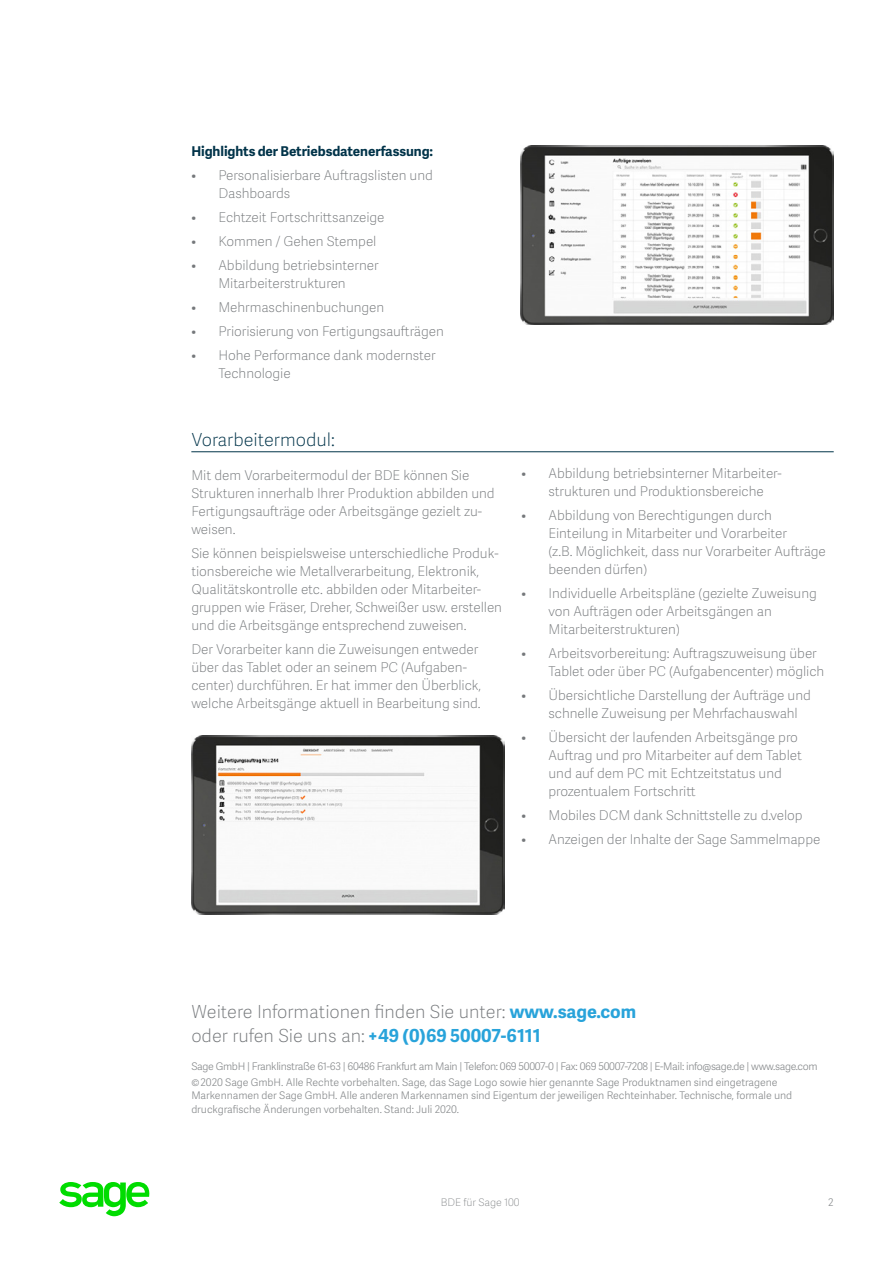
<style>
.page{position:relative;width:893px;height:1263px;background:#fff}
.page>*{position:absolute;margin:0;border:0;box-sizing:border-box;transform-origin:0 0}
.t1{font:18px/24px "Adelle Sans SAGE Th";color:#75787b}
.t2{font:18px "Adelle Sans SAGE Th";color:#003349}
.t3{font:13.5px/18px "Adelle Sans SAGE Th";letter-spacing:-.005em;color:#75787b}
.t4{font:700 13.5px "Adelle Sans SAGE";letter-spacing:-.005em;color:#003349}
.t5{font:10.5px/15.8px "Adelle Sans SAGE Lt";letter-spacing:-.005em;color:#888b8d}
.t6{font:10.5px "Adelle Sans SAGE Th";letter-spacing:-.005em;color:#888b8d}
.s1{font-family:"Adelle Sans SAGE";font-weight:700;color:#28a3da}
</style>
<div class="page">
<svg style="left:59px;top:1182px;width:91px;height:34px"></svg>
<hr style="left:191px;top:452px;width:642px;height:1px;background:#003349">
<img style="left:520px;top:146px;width:313px;height:179px">
<img style="left:191px;top:735px;width:313px;height:179px">
<p class="t4" style="left:191px;top:141px;width:243px">Highlights der Betriebsdatenerfassung:</p>
<p class="t3" style="left:218px;top:166px;width:216px;text-indent:-27px">• Personalisierbare Auftragslisten und<br>Dashboards</p>
<p class="t3" style="left:191px;top:208px;width:195px">• Echtzeit Fortschrittsanzeige</p>
<p class="t3" style="left:191px;top:232px;width:187px">• Kommen / Gehen Stempel</p>
<p class="t3" style="left:191px;top:256px;width:189px;text-align:center">• Abbildung betriebsinterner<br>Mitarbeiterstrukturen</p>
<p class="t3" style="left:191px;top:298px;width:194px">• Mehrmaschinenbuchungen</p>
<p class="t3" style="left:191px;top:322px;width:254px">• Priorisierung von Fertigungsaufträgen</p>
<p class="t3" style="left:218px;top:346px;width:219px;text-indent:-27px">• Hohe Performance dank modernster<br>Technologie</p>
<h1 class="t2" style="left:191px;top:426px;width:145px">Vorarbeitermodul:</h1>
<p class="t3" style="left:191px;top:466px;width:305px">Mit dem Vorarbeitermodul der BDE können Sie Strukturen innerhalb Ihrer Produktion abbilden und Fertigungsaufträge oder Arbeitsgänge gezielt zu&shy;weisen.</p>
<p class="t3" style="left:191px;top:544px;width:312px">Sie können beispielsweise unterschiedliche Produk&shy;tionsbereiche wie Metallverarbeitung, Elektronik, Qualitätskontrolle etc. abbilden oder Mitarbeiter&shy;gruppen wie Fräser, Dreher, Schweißer usw. erstellen und die Arbeitsgänge entsprechend zuweisen.</p>
<p class="t3" style="left:191px;top:640px;width:291px">Der Vorarbeiter kann die Zuweisungen entweder über das Tablet oder an seinem PC (Aufgaben&shy;center) durchführen. Er hat immer den Überblick, welche Arbeitsgänge aktuell in Bearbeitung sind.</p>
<p class="t3" style="left:548px;top:464px;width:235px;text-indent:-27px">• Abbildung betriebsinterner Mitarbeiter&shy;strukturen und Produktionsbereiche</p>
<p class="t3" style="left:548px;top:506px;width:279px;text-indent:-27px">• Abbildung von Berechtigungen durch Einteilung in Mitarbeiter und Vorarbeiter<br>(z.B. Möglichkeit, dass nur Vorarbeiter Aufträge beenden dürfen)</p>
<p class="t3" style="left:548px;top:584px;width:270px;text-indent:-27px">• Individuelle Arbeitspläne (gezielte Zuweisung von Aufträgen oder Arbeitsgängen an<br>Mitarbeiterstrukturen)</p>
<p class="t3" style="left:548px;top:644px;width:277px;text-indent:-27px">• Arbeitsvorbereitung: Auftragszuweisung über<br>Tablet oder über PC (Aufgabencenter) möglich</p>
<p class="t3" style="left:548px;top:686px;width:264px;text-indent:-27px">• Übersichtliche Darstellung der Aufträge und schnelle Zuweisung per Mehrfachauswahl</p>
<p class="t3" style="left:548px;top:728px;width:255px;text-indent:-27px">• Übersicht der laufenden Arbeitsgänge pro Auftrag und pro Mitarbeiter auf dem Tablet und auf dem PC mit Echtzeitstatus und prozentualem Fortschritt</p>
<p class="t3" style="left:521px;top:806px;width:282px">• Mobiles DCM dank Schnittstelle zu d.velop</p>
<p class="t3" style="left:521px;top:830px;width:300px">• Anzeigen der Inhalte der Sage Sammelmappe</p>
<h1 class="t1" style="left:191px;top:999px;width:446px">Weitere Informationen finden Sie unter: <span class="s1">www.sage.com </span>oder rufen Sie uns an: <span class="s1">+49 (0)69 50007-6111</span></h1>
<p class="t5" style="left:191px;top:1058px;width:627px">Sage GmbH | Franklinstraße 61-63 | 60486 Frankfurt am Main | Telefon: 069 50007-0 | Fax: 069 50007-7208 | E-Mail: info@sage.de | www.sage.com © 2020 Sage GmbH. Alle Rechte vorbehalten. Sage, das Sage Logo sowie hier genannte Sage Produktnamen sind eingetragene</p>
<p class="t5" style="left:191px;top:1089px;width:602px;line-height:13.5px">Markennamen der Sage GmbH. Alle anderen Markennamen sind Eigentum der jeweiligen Rechteinhaber. Technische, formale und druckgrafische Änderungen vorbehalten. Stand: Juli 2020.</p>
<p class="t6" style="left:441px;top:1195px;width:80px">BDE für Sage 100</p>
<p class="t5" style="left:828px;top:1194px;width:7px">2</p>
</div>
